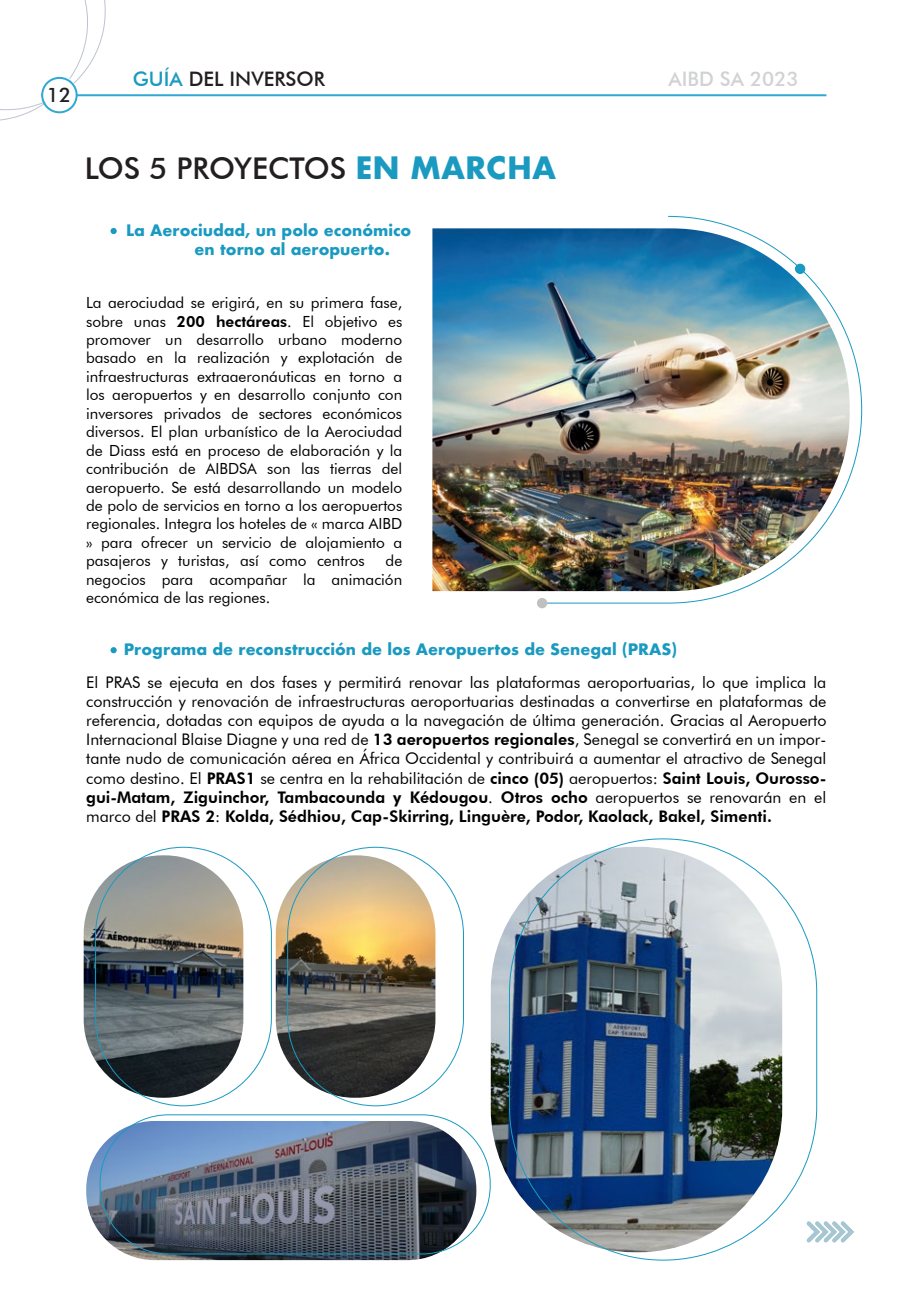
<style>
.page{position:relative;width:908px;height:1304px;background:#fff}
.page>*{position:absolute;margin:0;border:0;box-sizing:border-box;transform-origin:0 0}
.t1{font:500 30px "Futura BT";color:#231f20}
.t2{font:500 20px "Futura BT";color:#231f20}
.t3{font:500 20px "Futura BT";color:#d1d2d4}
.t4{font:16px/19.2px "Futura BT";color:#000001;text-align:justify}
.t5{font:15.4px/18.4px "Futura BT";color:#000001;text-align:justify}
.t6{font:700 15.4px/18.4px "Futura";color:#1a9ac0}
.s1{color:#1a9ac0}
.s2{font-family:"Futura";font-weight:700;color:#1a9ac0}
.s3{font-weight:800}
</style>
<div class="page">
<img style="left:86px;top:1121px;width:390px;height:139px">
<svg style="left:0;top:0;width:114px;height:121px"></svg>
<hr style="left:41px;top:94px;width:785px;height:2px;background:#2fa9d4">
<div style="left:42px;top:75px;width:35px;height:35px;background:#fff;border-radius:50%"></div>
<div style="left:41px;top:77px;width:37px;height:36px;border:2px solid #2fa9d4;border-radius:50%"></div>
<div style="left:99px;top:1114px;width:391px;height:140px;border:1px solid #1a9ac0;border-radius:68px"></div>
<svg style="left:806px;top:1221px;width:48px;height:22px"></svg>
<div style="left:110px;top:228px;width:7px;height:6px;background:#1a9ac0;border-radius:50%"></div>
<div style="left:110px;top:647px;width:7px;height:6px;background:#1a9ac0;border-radius:50%"></div>
<img style="left:84px;top:855px;width:351px;height:243px">
<img style="left:490px;top:847px;width:291px;height:405px">
<img style="left:432px;top:228px;width:109px;height:363px">
<img style="left:541px;top:216px;width:320px;height:388px">
<div style="left:794px;top:264px;width:10px;height:10px;background:#1a9ac0;border-radius:50%"></div>
<div style="left:536px;top:598px;width:11px;height:10px;background:#bfc1c1;border-radius:50%"></div>
<p class="t2" style="left:47px;top:83px;width:26px">12</p>
<p class="t2" style="left:133px;top:67px;width:194px"><span class="s1">GUÍA</span> DEL INVERSOR</p>
<p class="t3" style="left:668px;top:67px;width:131px">AIBD SA 2023</p>
<h1 class="t1" style="left:85px;top:150px;width:473px">LOS 5 PROYECTOS <span class="s2">EN MARCHA</span></h1>
<p class="t6" style="left:194px;top:221px;width:218px;text-indent:-68px">La Aerociudad, un polo económico en torno al aeropuerto.</p>
<p class="t5" style="left:86px;top:293px;width:317px">La aerociudad se erigirá, en su primera fase, sobre unas <span class="s3">200 hectáreas</span>. El objetivo es promover un desarrollo urbano moderno basado en la realización y explotación de infraestructuras extraaeronáuticas en torno a los aeropuertos y en desarrollo conjunto con inversores privados de sectores económicos diversos. El plan urbanístico de la Aerociudad de Diass está en proceso de elaboración y la contribución de AIBDSA son las tierras del aeropuerto. Se está desarrollando un modelo de polo de servicios en torno a los aeropuertos regionales. Integra los hoteles de « marca AIBD » para ofrecer un servicio de alojamiento a pasajeros y turistas, así como centros</p>
<p class="t5" style="left:86px;top:552px;width:317px;text-indent:299px">de negocios para acompañar la animación económica de las regiones.</p>
<p class="t6" style="left:124px;top:640px;width:555px">Programa de reconstrucción de los Aeropuertos de Senegal (PRAS)</p>
<p class="t4" style="left:86px;top:672px;width:741px">El PRAS se ejecuta en dos fases y permitirá renovar las plataformas aeroportuarias, lo que implica la construcción y renovación de infraestructuras aeroportuarias destinadas a convertirse en plataformas de referencia, dotadas con equipos de ayuda a la navegación de última generación. Gracias al Aeropuerto Internacional Blaise Diagne y una red de <span class="s3">13 aeropuertos regionales</span>, Senegal se convertirá en un impor&shy;tante nudo de comunicación aérea en África Occidental y contribuirá a aumentar el atractivo de Senegal como destino. El <span class="s3">PRAS1</span> se centra en la rehabilitación de <span class="s3">cinco (05)</span> aeropuertos: <span class="s3">Saint Louis, Ourosso&shy;gui-Matam, Ziguinchor, Tambacounda y Kédougou</span>. <span class="s3">Otros ocho</span> aeropuertos se renovarán en el marco del <span class="s3">PRAS 2</span>: <span class="s3">Kolda, Sédhiou, Cap-Skirring, Linguère, Podor, Kaolack, Bakel, Simenti.</span></p>
</div>
